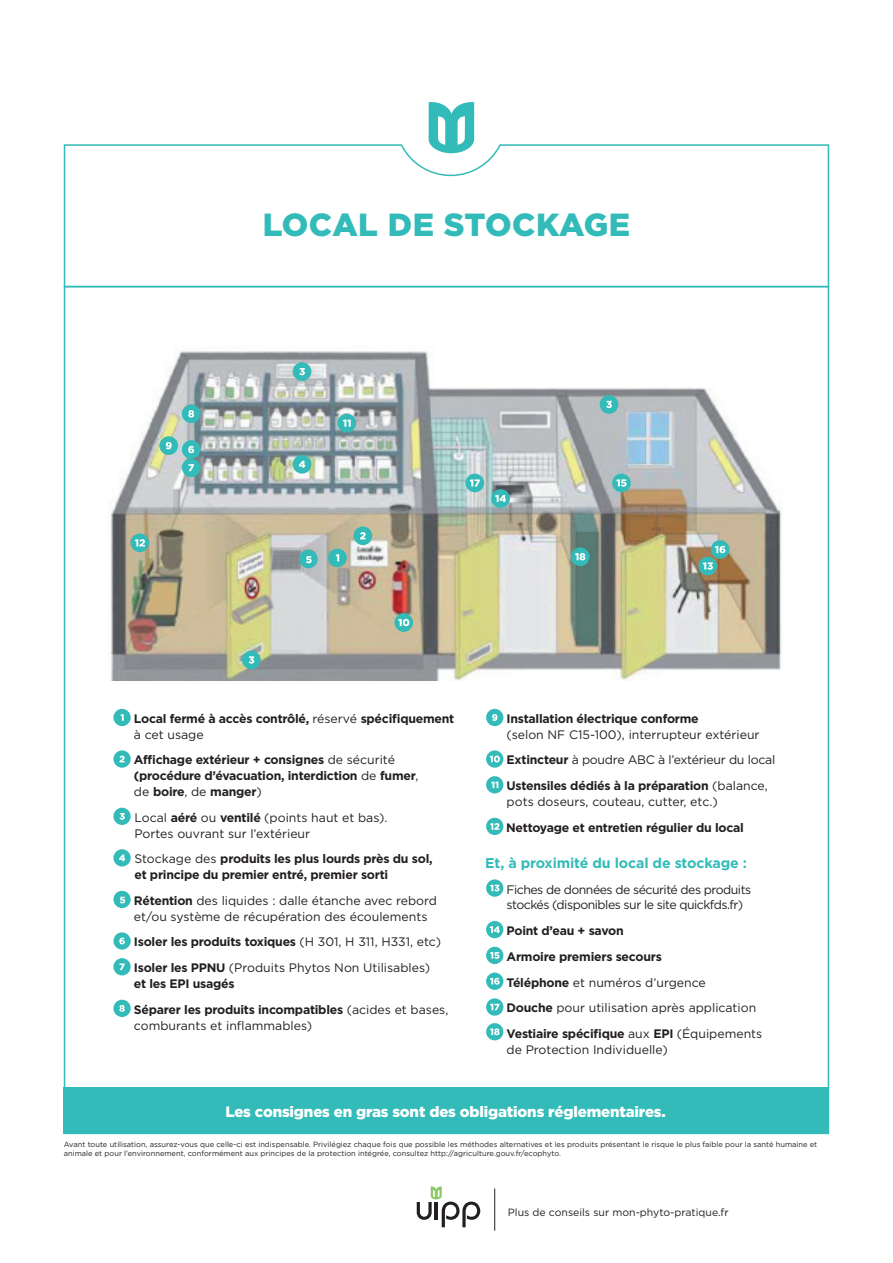
<style>
.page{position:relative;width:893px;height:1263px;background:#fff}
.page>*{position:absolute;margin:0;border:0;box-sizing:border-box;transform-origin:0 0}
.t1{font:900 31.95px "Gotham";letter-spacing:.01em;color:#32bbb8}
.t2{font:900 15px "Gotham";letter-spacing:-.01em;color:#fff}
.t3{font:700 14.25px "Gotham";letter-spacing:-.01em;color:#32bbb8}
.t4{font:12.3px/15.8px "Gotham";color:#231f20}
.t5{font:700 12.3px/15.8px "Gotham";letter-spacing:-.02em;color:#231f20}
.t6{font:12.3px/15.8px "Gotham";letter-spacing:-.04em;color:#231f20}
.t7{font:12.3px "Gotham";letter-spacing:-.02em;color:#231f20}
.t8{font:10.5px "Gotham";color:#231f20}
.t9{font:7.5px/9px "Gotham";color:#231f20}
.s1{font-weight:400}
.s2{font-weight:700}
</style>
<div class="page">
<svg style="left:417px;top:1186px;width:63px;height:41px"></svg>
<hr style="left:494px;top:1188px;width:1px;height:43px;background:#231f20">
<svg style="left:63px;top:144px;width:767px;height:144px"></svg>
<svg style="left:429px;top:102px;width:45px;height:51px"></svg>
<div style="left:64px;top:1087px;width:765px;height:47px;background:#32bbb8"></div>
<div style="left:113px;top:709px;width:18px;height:17px;background:#32bbb8;border-radius:50%"></div>
<svg style="left:120px;top:714px;width:4px;height:7px"></svg>
<svg style="left:113px;top:750px;width:18px;height:18px"></svg>
<svg style="left:119px;top:756px;width:6px;height:6px"></svg>
<div style="left:113px;top:808px;width:18px;height:17px;background:#32bbb8;border-radius:50%"></div>
<svg style="left:119px;top:813px;width:6px;height:7px"></svg>
<div style="left:113px;top:849px;width:18px;height:17px;background:#32bbb8;border-radius:50%"></div>
<svg style="left:119px;top:854px;width:6px;height:7px"></svg>
<div style="left:113px;top:891px;width:18px;height:17px;background:#32bbb8;border-radius:50%"></div>
<svg style="left:120px;top:897px;width:5px;height:6px"></svg>
<div style="left:113px;top:932px;width:18px;height:18px;background:#32bbb8;border-radius:50%"></div>
<svg style="left:119px;top:937px;width:6px;height:7px"></svg>
<div style="left:113px;top:958px;width:18px;height:17px;background:#32bbb8;border-radius:50%"></div>
<svg style="left:120px;top:963px;width:5px;height:7px"></svg>
<div style="left:113px;top:1000px;width:18px;height:17px;background:#32bbb8;border-radius:50%"></div>
<svg style="left:119px;top:1005px;width:6px;height:7px"></svg>
<div style="left:486px;top:709px;width:17px;height:17px;background:#32bbb8;border-radius:50%"></div>
<svg style="left:492px;top:714px;width:5px;height:7px"></svg>
<div style="left:486px;top:750px;width:17px;height:18px;background:#32bbb8;border-radius:50%"></div>
<svg style="left:490px;top:756px;width:10px;height:6px"></svg>
<div style="left:486px;top:776px;width:17px;height:17px;background:#32bbb8;border-radius:50%"></div>
<svg style="left:491px;top:781px;width:7px;height:7px"></svg>
<div style="left:486px;top:818px;width:17px;height:17px;background:#32bbb8;border-radius:50%"></div>
<svg style="left:490px;top:823px;width:9px;height:7px"></svg>
<svg style="left:486px;top:879px;width:17px;height:18px"></svg>
<svg style="left:490px;top:885px;width:9px;height:6px"></svg>
<div style="left:486px;top:921px;width:17px;height:17px;background:#32bbb8;border-radius:50%"></div>
<svg style="left:490px;top:926px;width:10px;height:7px"></svg>
<div style="left:486px;top:947px;width:17px;height:17px;background:#32bbb8;border-radius:50%"></div>
<svg style="left:490px;top:952px;width:9px;height:7px"></svg>
<div style="left:486px;top:972px;width:17px;height:18px;background:#32bbb8;border-radius:50%"></div>
<svg style="left:490px;top:978px;width:10px;height:7px"></svg>
<svg style="left:486px;top:998px;width:17px;height:18px"></svg>
<svg style="left:490px;top:1004px;width:9px;height:6px"></svg>
<div style="left:486px;top:1023px;width:17px;height:17px;background:#32bbb8;border-radius:50%"></div>
<svg style="left:490px;top:1028px;width:9px;height:7px"></svg>
<img style="left:110px;top:351px;width:672px;height:330px">
<div style="left:354px;top:526px;width:18px;height:19px;background:#32bbb8;border-radius:50%"></div>
<svg style="left:360px;top:532px;width:6px;height:7px"></svg>
<div style="left:182px;top:404px;width:19px;height:19px;background:#32bbb8;border-radius:50%"></div>
<svg style="left:188px;top:410px;width:6px;height:7px"></svg>
<div style="left:491px;top:489px;width:19px;height:19px;background:#32bbb8;border-radius:50%"></div>
<svg style="left:495px;top:495px;width:11px;height:7px"></svg>
<div style="left:242px;top:651px;width:19px;height:18px;background:#32bbb8;border-radius:50%"></div>
<svg style="left:248px;top:656px;width:6px;height:8px"></svg>
<div style="left:600px;top:395px;width:18px;height:19px;background:#32bbb8;border-radius:50%"></div>
<svg style="left:606px;top:401px;width:6px;height:7px"></svg>
<div style="left:293px;top:362px;width:18px;height:19px;background:#32bbb8;border-radius:50%"></div>
<svg style="left:299px;top:368px;width:6px;height:7px"></svg>
<div style="left:159px;top:436px;width:19px;height:19px;background:#32bbb8;border-radius:50%"></div>
<svg style="left:166px;top:442px;width:6px;height:7px"></svg>
<div style="left:612px;top:474px;width:19px;height:18px;background:#32bbb8;border-radius:50%"></div>
<svg style="left:616px;top:479px;width:11px;height:8px"></svg>
<div style="left:182px;top:440px;width:19px;height:19px;background:#32bbb8;border-radius:50%"></div>
<svg style="left:188px;top:446px;width:6px;height:7px"></svg>
<div style="left:131px;top:533px;width:18px;height:19px;background:#32bbb8;border-radius:50%"></div>
<svg style="left:135px;top:539px;width:10px;height:7px"></svg>
<div style="left:571px;top:547px;width:18px;height:19px;background:#32bbb8;border-radius:50%"></div>
<svg style="left:575px;top:553px;width:10px;height:7px"></svg>
<div style="left:293px;top:455px;width:18px;height:19px;background:#32bbb8;border-radius:50%"></div>
<svg style="left:299px;top:461px;width:6px;height:7px"></svg>
<svg style="left:394px;top:613px;width:19px;height:19px"></svg>
<svg style="left:398px;top:619px;width:11px;height:7px"></svg>
<div style="left:711px;top:540px;width:18px;height:19px;background:#32bbb8;border-radius:50%"></div>
<svg style="left:715px;top:546px;width:10px;height:7px"></svg>
<div style="left:299px;top:550px;width:19px;height:18px;background:#32bbb8;border-radius:50%"></div>
<svg style="left:306px;top:556px;width:6px;height:7px"></svg>
<div style="left:337px;top:414px;width:19px;height:18px;background:#32bbb8;border-radius:50%"></div>
<svg style="left:343px;top:420px;width:8px;height:7px"></svg>
<div style="left:465px;top:474px;width:19px;height:18px;background:#32bbb8;border-radius:50%"></div>
<svg style="left:470px;top:479px;width:10px;height:7px"></svg>
<div style="left:328px;top:548px;width:19px;height:19px;background:#32bbb8;border-radius:50%"></div>
<svg style="left:336px;top:554px;width:3px;height:7px"></svg>
<div style="left:182px;top:458px;width:19px;height:19px;background:#32bbb8;border-radius:50%"></div>
<svg style="left:188px;top:464px;width:6px;height:7px"></svg>
<div style="left:698px;top:557px;width:19px;height:18px;background:#32bbb8;border-radius:50%"></div>
<svg style="left:703px;top:562px;width:10px;height:8px"></svg>
<p class="t1" style="left:263px;top:207px;width:369px">LOCAL DE STOCKAGE</p>
<p class="t5" style="left:134px;top:711px;width:322px">Local fermé à accès contrôlé, <span class="s1">réservé</span> spécifiquement <span class="s1">à cet usage</span></p>
<p class="t5" style="left:134px;top:752px;width:286px">Affichage extérieur + consignes <span class="s1">de sécurité </span>(procédure d’évacuation, interdiction <span class="s1">de</span> fumer<span class="s1">, de</span> boire<span class="s1">, de</span> manger<span class="s1">)</span></p>
<p class="t4" style="left:134px;top:809px;width:255px">Local <span class="s2">aéré</span> ou <span class="s2">ventilé</span> (points haut et bas).<br>Portes ouvrant sur l’extérieur</p>
<p class="t5" style="left:134px;top:851px;width:300px"><span class="s1">Stockage des</span> produits les plus lourds près du sol, et principe du premier entré, premier sorti</p>
<p class="t4" style="left:134px;top:892px;width:305px"><span class="s2">Rétention</span> des liquides : dalle étanche avec rebord et/ou système de récupération des écoulements</p>
<p class="t5" style="left:134px;top:934px;width:309px">Isoler les produits toxiques <span class="s1">(H 301, H 311, H331, etc)</span></p>
<p class="t4" style="left:134px;top:960px;width:298px"><span class="s2">Isoler les PPNU</span> (Produits Phytos Non Utilisables) <span class="s2">et les EPI usagés</span></p>
<p class="t4" style="left:134px;top:1001px;width:316px"><span class="s2">Séparer les produits incompatibles</span> (acides et bases, comburants et inflammables)</p>
<p class="t4" style="left:507px;top:711px;width:254px"><span class="s2">Installation électrique conforme<br></span>(selon NF C15-100), interrupteur extérieur</p>
<p class="t7" style="left:507px;top:753px;width:270px"><span class="s2">Extincteur</span> à poudre ABC à l’extérieur du local</p>
<p class="t4" style="left:507px;top:778px;width:263px"><span class="s2">Ustensiles dédiés à la préparation</span> (balance, pots doseurs, couteau, cutter, etc.)</p>
<p class="t5" style="left:506px;top:819px;width:239px">Nettoyage et entretien régulier du local</p>
<p class="t3" style="left:485px;top:855px;width:263px">Et, à proximité du local de stockage :</p>
<p class="t6" style="left:507px;top:881px;width:246px">Fiches de données de sécurité des produits stockés (disponibles sur le site quickfds.fr)</p>
<p class="t5" style="left:507px;top:923px;width:119px">Point d’eau + savon</p>
<p class="t5" style="left:507px;top:948px;width:157px">Armoire premiers secours</p>
<p class="t4" style="left:507px;top:974px;width:201px"><span class="s2">Téléphone</span> et numéros d’urgence</p>
<p class="t4" style="left:507px;top:1000px;width:251px"><span class="s2">Douche</span> pour utilisation après application</p>
<p class="t4" style="left:507px;top:1026px;width:257px"><span class="s2">Vestiaire spécifique</span> aux <span class="s2">EPI</span> (Équipements de Protection Individuelle)</p>
<p class="t2" style="left:225px;top:1102px;width:442px">Les consignes en gras sont des obligations réglementaires.</p>
<p class="t9" style="left:64px;top:1140px;width:755px">Avant toute utilisation, assurez-vous que celle-ci est indispensable. Privilégiez chaque fois que possible les méthodes alternatives et les produits présentant le risque le plus faible pour la santé humaine et animale et pour l’environnement, conformément aux principes de la protection intégrée, consultez http://agriculture.gouv.fr/ecophyto.</p>
<p class="t8" style="left:508px;top:1205px;width:222px">Plus de conseils sur mon-phyto-pratique.fr</p>
</div>
